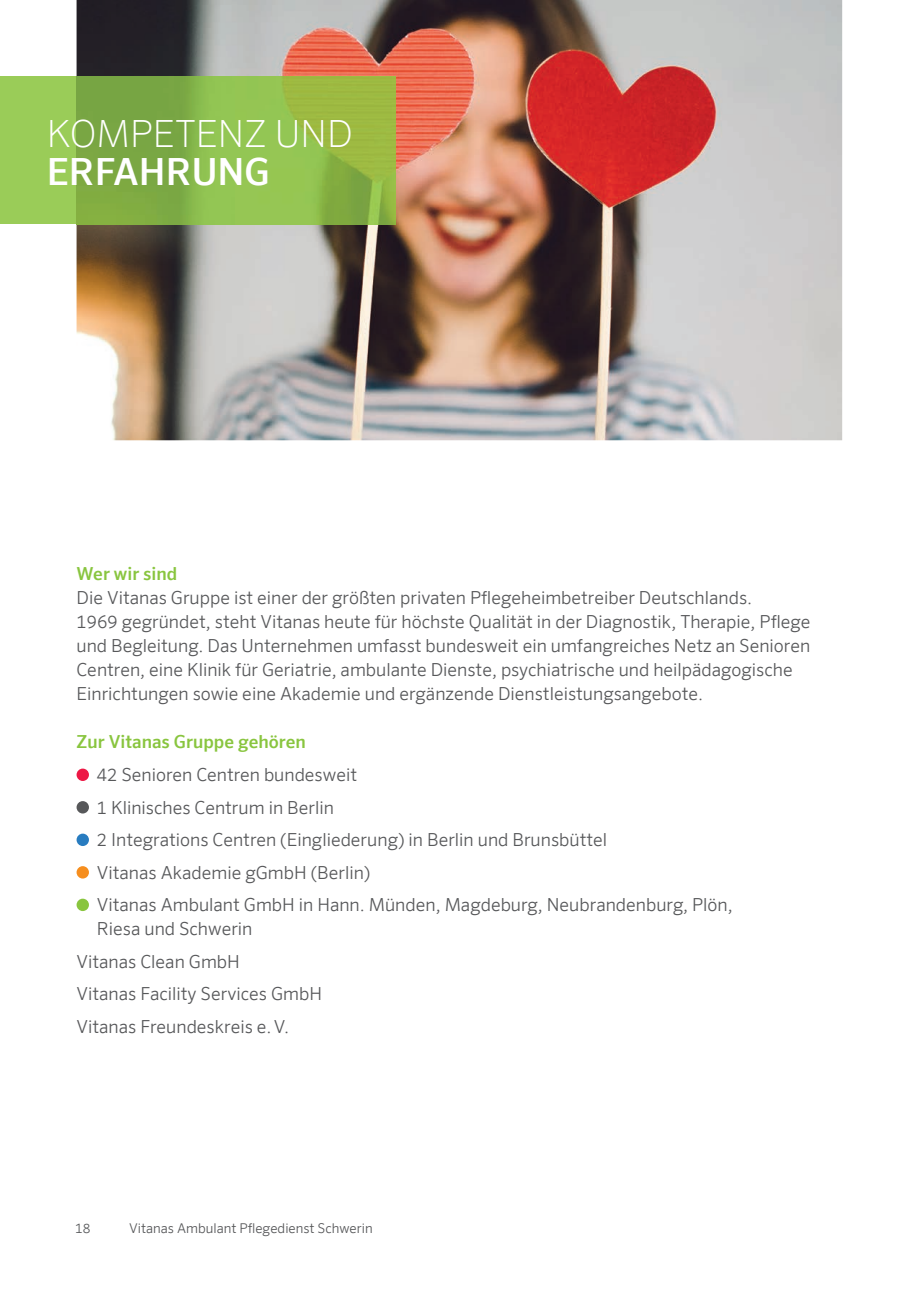
<style>
.page{position:relative;width:906px;height:1289px;background:#fff}
.page>*{position:absolute;margin:0;border:0;box-sizing:border-box;transform-origin:0 0}
.t1{font:200 37.5px "Sero Offc Pro";color:#fff}
.t2{font:500 37.5px "Sero Offc Pro";color:#fff}
.t3{font:300 18px/32.5px "Sero Offc Pro";color:#57585a}
.t4{font:500 18px "Sero Offc Pro";color:#89c53f}
.t5{font:300 13.5px "Sero Offc Pro";color:#57585a}
</style>
<div class="page">
<img style="left:77px;top:0;width:765px;height:440px">
<div style="left:77px;top:768px;width:12px;height:13px;background:#ed1845;border-radius:50%"></div>
<div style="left:77px;top:801px;width:12px;height:12px;background:#57585a;border-radius:50%"></div>
<div style="left:77px;top:833px;width:12px;height:13px;background:#287cc0;border-radius:50%"></div>
<div style="left:77px;top:866px;width:12px;height:12px;background:#f68e1e;border-radius:50%"></div>
<div style="left:77px;top:898px;width:12px;height:13px;background:#89c53f;border-radius:50%"></div>
<div style="left:0;top:77px;width:77px;height:147px;background:#9acc58"></div>
<img style="left:77px;top:77px;width:318px;height:147px">
<h1 class="t1" style="left:47px;top:112px;width:308px">KOMPETENZ UND</h1>
<h1 class="t2" style="left:47px;top:149px;width:225px">ERFAHRUNG</h1>
<p class="t4" style="left:77px;top:563px;width:102px">Wer wir sind</p>
<p class="t3" style="left:77px;top:586px;width:735px;line-height:24px">Die Vitanas Gruppe ist einer der größten privaten Pflegeheimbetreiber Deutschlands.<br>1969 gegründet, steht Vitanas heute für höchste Qualität in der Diagnostik, Therapie, Pflege und Begleitung. Das Unternehmen umfasst bundesweit ein umfang reiches Netz an Senioren Centren, eine Klinik für Geriatrie, ambulante Dienste, psychiatrische und heilpädagogische Einrichtungen sowie eine Akademie und ergänzende Dienstleistungsangebote.</p>
<p class="t4" style="left:77px;top:731px;width:231px">Zur Vitanas Gruppe gehören</p>
<p class="t3" style="left:97px;top:758px;width:637px">42 Senioren Centren bundesweit<br>1 Klinisches Centrum in Berlin<br>2 Integrations Centren (Eingliederung) in Berlin und Brunsbüttel<br>Vitanas Akademie gGmbH (Berlin)<br>Vitanas Ambulant GmbH in Hann. Münden, Magdeburg, Neubrandenburg, Plön,</p>
<p class="t3" style="left:77px;top:912px;width:247px;text-indent:20px">Riesa und Schwerin<br>Vitanas Clean GmbH<br>Vitanas Facility Services GmbH<br>Vitanas Freundeskreis e. V.</p>
<p class="t5" style="left:75px;top:1219px;width:17px">18</p>
<p class="t5" style="left:129px;top:1219px;width:245px">Vitanas Ambulant Pflegedienst Schwerin</p>
</div>
